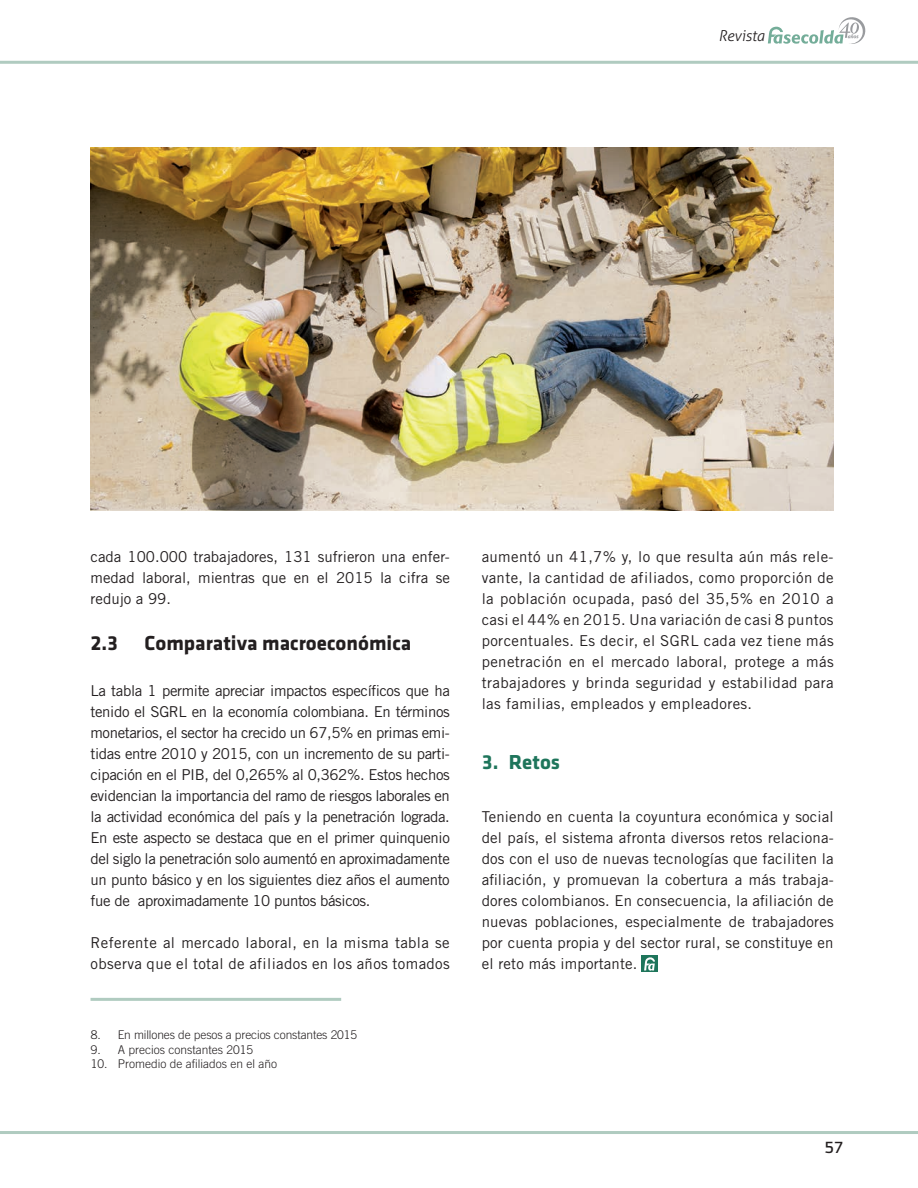
<style>
.page{position:relative;width:918px;height:1188px;background:#fff}
.page>*{position:absolute;margin:0;border:0;box-sizing:border-box;transform-origin:0 0}
.t1{font:700 21px "Klavika";color:#231f20}
.t2{font:700 21px "Klavika";color:#1e755b}
.t3{font:15px/21px "Trade Gothic LT Std";letter-spacing:.01em;color:#231f20;text-align:justify}
.t4{font:italic 300 15px "Aller";color:#231f20}
.t5{font:15px "Collator";color:#231f20}
.t6{font:300 12px "Trade Gothic LT Std";color:#231f20}
</style>
<div class="page">
<svg style="left:768px;top:17px;width:98px;height:27px"></svg>
<hr style="left:0;top:1131px;width:918px;height:3px;background:#b0cbc0">
<hr style="left:0;top:61px;width:918px;height:3px;background:#b0cbc0">
<hr style="left:91px;top:998px;width:250px;height:3px;background:#b0cbc0">
<img style="left:91px;top:148px;width:743px;height:362px">
<div style="left:641px;top:956px;width:17px;height:16px;background:#1e755b"></div>
<svg style="left:644px;top:957px;width:11px;height:14px"></svg>
<p class="t4" style="left:718px;top:27px;width:48px">Revista</p>
<p class="t3" style="left:91px;top:546px;width:361px">cada 100.000 trabajadores, 131 sufrieron una enfer&shy;medad laboral, mientras que en el 2015 la cifra se redujo a 99.</p>
<h1 class="t1" style="left:91px;top:632px;width:322px">2.3 Comparativa macroeconómica</h1>
<p class="t3" style="left:91px;top:680px;width:361px">La tabla 1 permite apreciar impactos específicos que ha tenido el SGRL en la economía colombiana. En términos monetarios, el sector ha crecido un 67,5% en primas emi&shy;tidas entre 2010 y 2015, con un incremento de su parti&shy;cipación en el PIB, del 0,265% al 0,362%. Estos hechos evidencian la importancia del ramo de riesgos laborales en la actividad económica del país y la penetración lograda.<br>En este aspecto se destaca que en el primer quinquenio del siglo la penetración solo aumentó en aproximadamente un punto básico y en los siguientes diez años el aumento fue de aproximadamente 10 puntos básicos.</p>
<p class="t3" style="left:91px;top:932px;width:361px">Referente al mercado laboral, en la misma tabla se observa que el total de afiliados en los años tomados</p>
<p class="t6" style="left:91px;top:1028px;width:268px">8. En millones de pesos a precios constantes 2015</p>
<p class="t6" style="left:91px;top:1042px;width:164px">9. A precios constantes 2015</p>
<p class="t6" style="left:91px;top:1057px;width:188px">10. Promedio de afiliados en el año</p>
<p class="t3" style="left:482px;top:546px;width:353px">aumentó un 41,7% y, lo que resulta aún más rele&shy;vante, la cantidad de afiliados, como proporción de la población ocupada, pasó del 35,5% en 2010 a casi el 44% en 2015. Una variación de casi 8 puntos porcentuales. Es decir, el SGRL cada vez tiene más penetración en el mercado laboral, protege a más trabajadores y brinda seguridad y estabilidad para las familias, empleados y empleadores.</p>
<h1 class="t2" style="left:482px;top:750px;width:80px">3. Retos</h1>
<p class="t3" style="left:482px;top:806px;width:353px">Teniendo en cuenta la coyuntura económica y social del país, el sistema afronta diversos retos relaciona&shy;dos con el uso de nuevas tecnologías que faciliten la afiliación, y promuevan la cobertura a más trabaja&shy;dores colombianos. En consecuencia, la afiliación de nuevas poblaciones, especialmente de trabajadores por cuenta propia y del sector rural, se constituye en el reto más importante.</p>
<p class="t5" style="left:824px;top:1139px;width:20px">57</p>
</div>
